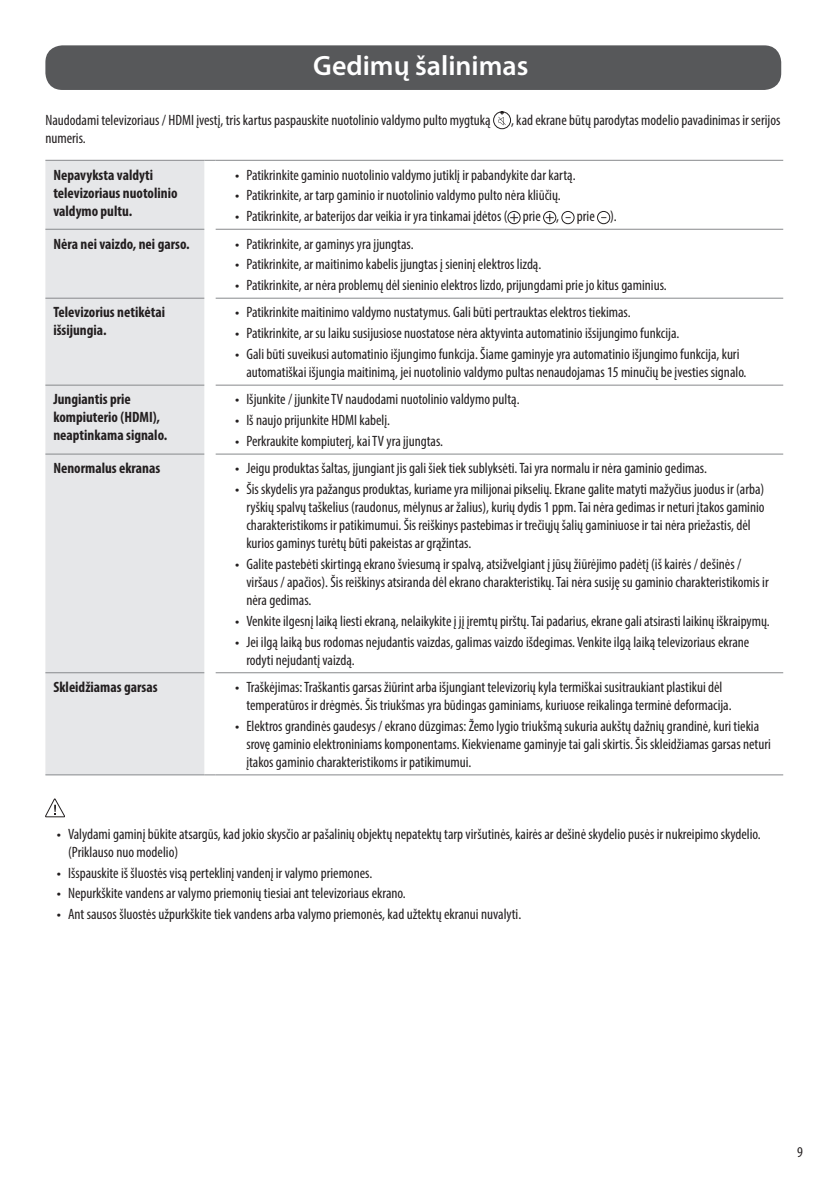
<style>
.page{position:relative;width:840px;height:1191px;background:#fff}
.page>*{position:absolute;margin:0;border:0;box-sizing:border-box;transform-origin:0 0}
.t1{font:600 28px "Myriad Pro";color:#fff}
.Body{font:condensed 15px/18px "Myriad Pro";color:#231f20}
.Body_Bold{font:700 condensed 15px/18px "Myriad Pro";color:#231f20}
.s1{font-family:"LG Smart";font-stretch:normal}
</style>
<div class="page">
<div style="left:45px;top:45px;width:735px;height:45px;background:#57585a;border-radius:17px"></div>
<svg style="left:493px;top:111px;width:18px;height:19px"></svg>
<div style="left:45px;top:161px;width:159px;height:613px;background:#e6e7e9"></div>
<hr style="left:45px;top:229px;width:159px;height:1px;background:#87898c">
<hr style="left:215px;top:229px;width:567px;height:1px;background:#87898c">
<hr style="left:45px;top:298px;width:159px;height:1px;background:#87898c">
<hr style="left:215px;top:298px;width:567px;height:1px;background:#87898c">
<hr style="left:45px;top:385px;width:159px;height:1px;background:#87898c">
<hr style="left:215px;top:385px;width:567px;height:1px;background:#87898c">
<hr style="left:45px;top:454px;width:159px;height:1px;background:#87898c">
<hr style="left:215px;top:454px;width:567px;height:1px;background:#87898c">
<hr style="left:45px;top:672px;width:159px;height:1px;background:#87898c">
<hr style="left:215px;top:672px;width:567px;height:1px;background:#87898c">
<hr style="left:45px;top:160px;width:159px;height:1px;background:#87898c">
<hr style="left:215px;top:160px;width:567px;height:1px;background:#87898c">
<hr style="left:45px;top:774px;width:159px;height:1px;background:#87898c">
<hr style="left:215px;top:774px;width:567px;height:1px;background:#87898c">
<svg style="left:510px;top:214px;width:8px;height:8px"></svg>
<div style="left:507px;top:211px;width:13px;height:13px;border:1px solid #231f20;border-radius:50%"></div>
<svg style="left:545px;top:214px;width:8px;height:8px"></svg>
<div style="left:543px;top:211px;width:13px;height:13px;border:1px solid #231f20;border-radius:50%"></div>
<div style="left:561px;top:211px;width:13px;height:13px;border:1px solid #231f20;border-radius:50%"></div>
<div style="left:596px;top:211px;width:13px;height:13px;border:1px solid #231f20;border-radius:50%"></div>
<svg style="left:45px;top:798px;width:20px;height:19px"></svg>
<p class="t1" style="left:313px;top:48px;width:216px">Gedimų šalinimas</p>
<p class="Body" style="left:45px;top:111px;width:446px">Naudodami televizoriaus / HDMI įvestį, tris kartus paspauskite nuotolinio valdymo pulto mygtuką</p>
<p class="Body" style="left:510px;top:111px;width:271px">, kad ekrane būtų parodytas modelio pavadinimas ir serijos</p>
<p class="Body" style="left:45px;top:129px;width:42px">numeris.</p>
<p class="Body_Bold" style="left:53px;top:165px;width:125px">Nepavyksta valdyti televizoriaus nuotolinio valdymo pultu.</p>
<p class="Body" style="left:235px;top:165px;width:342px"><span class="s1">•</span> Patikrinkite gaminio nuotolinio valdymo jutiklį ir pabandykite dar kartą.</p>
<p class="Body" style="left:235px;top:186px;width:327px"><span class="s1">•</span> Patikrinkite, ar tarp gaminio ir nuotolinio valdymo pulto nėra kliūčių.</p>
<p class="Body" style="left:235px;top:207px;width:383px"><span class="s1">•</span> Patikrinkite, ar baterijos dar veikia ir yra tinkamai įdėtos ( prie , prie ).</p>
<p class="Body_Bold" style="left:53px;top:234px;width:138px">Nėra nei vaizdo, nei garso.</p>
<p class="Body" style="left:235px;top:234px;width:180px"><span class="s1">•</span> Patikrinkite, ar gaminys yra įjungtas.</p>
<p class="Body" style="left:235px;top:255px;width:307px"><span class="s1">•</span> Patikrinkite, ar maitinimo kabelis įjungtas į sieninį elektros lizdą.</p>
<p class="Body" style="left:235px;top:276px;width:433px"><span class="s1">•</span> Patikrinkite, ar nėra problemų dėl sieninio elektros lizdo, prijungdami prie jo kitus gaminius.</p>
<p class="Body_Bold" style="left:53px;top:303px;width:113px">Televizorius netikėtai išsijungia.</p>
<p class="Body" style="left:235px;top:303px;width:397px"><span class="s1">•</span> Patikrinkite maitinimo valdymo nustatymus. Gali būti pertrauktas elektros tiekimas.</p>
<p class="Body" style="left:235px;top:324px;width:445px"><span class="s1">•</span> Patikrinkite, ar su laiku susijusiose nuostatose nėra aktyvinta automatinio išsijungimo funkcija.</p>
<p class="Body" style="left:246px;top:345px;width:501px;text-indent:-11px"><span class="s1">•</span> Gali būti suveikusi automatinio išjungimo funkcija. Šiame gaminyje yra automatinio išjungimo funkcija, kuri automatiškai išjungia maitinimą, jei nuotolinio valdymo pultas nenaudojamas 15 minučių be įvesties signalo.</p>
<p class="Body_Bold" style="left:53px;top:390px;width:115px">Jungiantis prie kompiuterio (HDMI), neaptinkama signalo.</p>
<p class="Body" style="left:235px;top:390px;width:286px"><span class="s1">•</span> Išjunkite / įjunkite TV naudodami nuotolinio valdymo pultą.</p>
<p class="Body" style="left:235px;top:411px;width:156px"><span class="s1">•</span> Iš naujo prijunkite HDMI kabelį.</p>
<p class="Body" style="left:235px;top:432px;width:209px"><span class="s1">•</span> Perkraukite kompiuterį, kai TV yra įjungtas.</p>
<p class="Body_Bold" style="left:53px;top:459px;width:108px">Nenormalus ekranas</p>
<p class="Body" style="left:235px;top:459px;width:473px"><span class="s1">•</span> Jeigu produktas šaltas, įjungiant jis gali šiek tiek sublyksėti. Tai yra normalu ir nėra gaminio gedimas.</p>
<p class="Body" style="left:246px;top:480px;width:519px;text-indent:-11px"><span class="s1">•</span> Šis skydelis yra pažangus produktas, kuriame yra milijonai pikselių. Ekrane galite matyti mažyčius juodus ir (arba) ryškių spalvų taškelius (raudonus, mėlynus ar žalius), kurių dydis 1 ppm. Tai nėra gedimas ir neturi įtakos gaminio charakteristikoms ir patikimumui. Šis reiškinys pastebimas ir trečiųjų šalių gaminiuose ir tai nėra priežastis, dėl kurios gaminys turėtų būti pakeistas ar grąžintas.</p>
<p class="Body" style="left:246px;top:555px;width:523px;text-indent:-11px"><span class="s1">•</span> Galite pastebėti skirtingą ekrano šviesumą ir spalvą, atsižvelgiant į jūsų žiūrėjimo padėtį (iš kairės / dešinės / viršaus / apačios). Šis reiškinys atsiranda dėl ekrano charakteristikų. Tai nėra susiję su gaminio charakteristikomis ir nėra gedimas.</p>
<p class="Body" style="left:235px;top:612px;width:536px"><span class="s1">•</span> Venkite ilgesnį laiką liesti ekraną, nelaikykite į jį įremtų pirštų. Tai padarius, ekrane gali atsirasti laikinų iškraipymų.</p>
<p class="Body" style="left:246px;top:632px;width:504px;text-indent:-11px"><span class="s1">•</span> Jei ilgą laiką bus rodomas nejudantis vaizdas, galimas vaizdo išdegimas. Venkite ilgą laiką televizoriaus ekrane rodyti nejudantį vaizdą.</p>
<p class="Body_Bold" style="left:53px;top:677px;width:106px">Skleidžiamas garsas</p>
<p class="Body" style="left:246px;top:678px;width:486px;text-indent:-11px"><span class="s1">•</span> Traškėjimas: Traškantis garsas žiūrint arba išjungiant televizorių kyla termiškai susitraukiant plastikui dėl temperatūros ir drėgmės. Šis triukšmas yra būdingas gaminiams, kuriuose reikalinga terminė deformacija.</p>
<p class="Body" style="left:246px;top:716px;width:525px;text-indent:-11px"><span class="s1">•</span> Elektros grandinės gaudesys / ekrano dūzgimas: Žemo lygio triukšmą sukuria aukštų dažnių grandinė, kuri tiekia srovę gaminio elektroniniams komponentams. Kiekviename gaminyje tai gali skirtis. Šis skleidžiamas garsas neturi įtakos gaminio charakteristikoms ir patikimumui.</p>
<p class="Body" style="left:68px;top:824px;width:693px;text-indent:-11px"><span class="s1">•</span> Valydami gaminį būkite atsargūs, kad jokio skysčio ar pašalinių objektų nepatektų tarp viršutinės, kairės ar dešinė skydelio pusės ir nukreipimo skydelio. (Priklauso nuo modelio)</p>
<p class="Body" style="left:57px;top:863px;width:317px"><span class="s1">•</span> Išspauskite iš šluostės visą perteklinį vandenį ir valymo priemones.</p>
<p class="Body" style="left:57px;top:884px;width:350px"><span class="s1">•</span> Nepurkškite vandens ar valymo priemonių tiesiai ant televizoriaus ekrano.</p>
<p class="Body" style="left:57px;top:905px;width:465px"><span class="s1">•</span> Ant sausos šluostės užpurkškite tiek vandens arba valymo priemonės, kad užtektų ekranui nuvalyti.</p>
<p class="Body" style="left:796px;top:1142px;width:7px">9</p>
</div>
